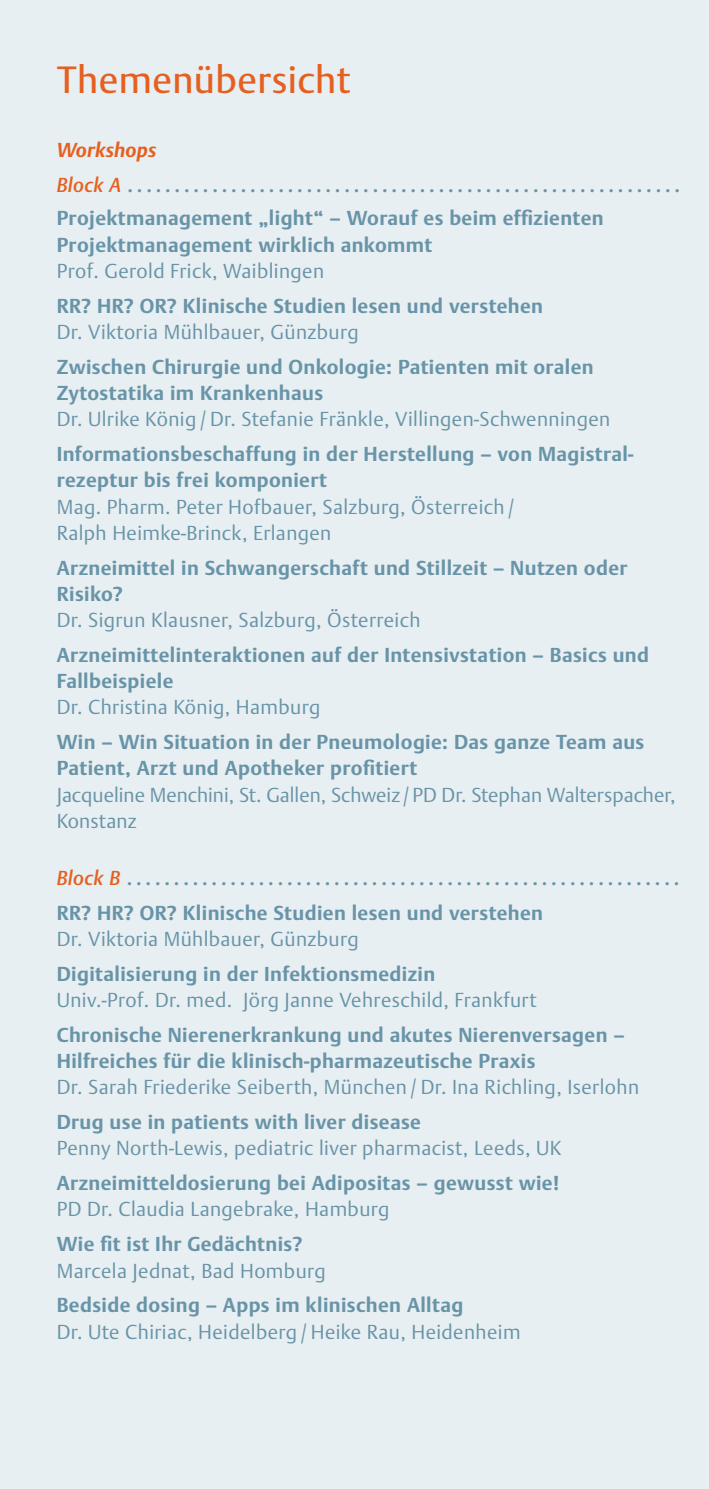
<style>
.page{position:relative;width:709px;height:1489px;background:#fff}
.page>*{position:absolute;margin:0;border:0;box-sizing:border-box;transform-origin:0 0}
.t1{font:37.5px "DTL Argo T";letter-spacing:.01em;color:#e56020}
.t2{font:22.5px "DTL Argo T";color:#6894a8}
.t3{font:700 20px/26.2px "DTL Argo T";letter-spacing:.02em;color:#6894a8}
.t4{font:300 20px/26.2px "DTL Argo T";letter-spacing:.02em;color:#6894a8}
.t5{font:300 20px/26.2px "DTL Argo T";color:#6894a8}
.t6{font:italic 700 20px "DTL Argo T";letter-spacing:.01em;color:#e56020}
.s1{font-weight:500;font-style:italic;font-size:20px;color:#e56020}
</style>
<div class="page">
<div style="left:0;top:0;width:709px;height:1488px;background:#e8eff2"></div>
<h1 class="t1" style="left:57px;top:57px;width:295px">Themenübersicht</h1>
<p class="t6" style="left:57px;top:138px;width:101px">Workshops</p>
<p class="t2" style="left:57px;top:171px;width:625px"><span class="s1">Block A</span> ...........................................................</p>
<p class="t3" style="left:57px;top:205px;width:548px">Projektmanagement „light“ – Worauf es beim effizienten<br>Projektmanagement wirklich ankommt</p>
<p class="t4" style="left:57px;top:257px;width:269px">Prof. Gerold Frick, Waiblingen</p>
<p class="t3" style="left:57px;top:292px;width:488px">RR? HR? OR? Klinische Studien lesen und verstehen</p>
<p class="t4" style="left:57px;top:318px;width:303px">Dr. Viktoria Mühlbauer, Günzburg</p>
<p class="t3" style="left:57px;top:353px;width:538px">Zwischen Chirurgie und Onkologie: Patienten mit oralen<br>Zytostatika im Krankenhaus</p>
<p class="t4" style="left:57px;top:406px;width:555px">Dr. Ulrike König /Dr. Stefanie Fränkle, Villingen-Schwenningen</p>
<p class="t3" style="left:57px;top:440px;width:578px">Informationsbeschaffung in der Herstellung – von Magistral&shy;rezeptur bis frei komponiert</p>
<p class="t4" style="left:57px;top:493px;width:460px">Mag. Pharm. Peter Hofbauer, Salzburg, Österreich /<br>Ralph Heimke-Brinck, Erlangen</p>
<p class="t3" style="left:57px;top:554px;width:572px">Arzneimittel in Schwangerschaft und Stillzeit – Nutzen oder<br>Risiko?</p>
<p class="t4" style="left:57px;top:606px;width:365px">Dr. Sigrun Klausner, Salzburg, Österreich</p>
<p class="t3" style="left:57px;top:641px;width:594px">Arzneimittelinteraktionen auf der Intensivstation – Basics und<br>Fallbeispiele</p>
<p class="t4" style="left:57px;top:694px;width:265px">Dr. Christina König, Hamburg</p>
<p class="t3" style="left:57px;top:728px;width:589px">Win – Win Situation in der Pneumologie: Das ganze Team aus<br>Patient, Arzt und Apotheker profitiert</p>
<p class="t5" style="left:57px;top:781px;width:620px">Jacqueline Menchini, St. Gallen, Schweiz /PD Dr. Stephan Walterspacher,<br>Konstanz</p>
<p class="t2" style="left:57px;top:863px;width:624px"><span class="s1">Block B</span> ...........................................................</p>
<p class="t3" style="left:57px;top:899px;width:488px">RR? HR? OR? Klinische Studien lesen und verstehen</p>
<p class="t4" style="left:57px;top:925px;width:303px">Dr. Viktoria Mühlbauer, Günzburg</p>
<p class="t3" style="left:57px;top:960px;width:380px">Digitalisierung in der Infektionsmedizin</p>
<p class="t4" style="left:57px;top:986px;width:481px">Univ.-Prof. Dr. med. Jörg Janne Vehreschild, Frankfurt</p>
<p class="t3" style="left:57px;top:1021px;width:569px">Chronische Nierenerkrankung und akutes Nierenversagen –<br>Hilfreiches für die klinisch-pharmazeutische Praxis</p>
<p class="t4" style="left:57px;top:1073px;width:584px">Dr. Sarah Friederike Seiberth, München /Dr. Ina Richling, Iserlohn</p>
<p class="t3" style="left:57px;top:1108px;width:366px">Drug use in patients with liver disease</p>
<p class="t4" style="left:57px;top:1134px;width:506px">Penny North-Lewis, pediatric liver pharmacist, Leeds, UK</p>
<p class="t3" style="left:57px;top:1169px;width:504px">Arzneimitteldosierung bei Adipositas – gewusst wie!</p>
<p class="t4" style="left:57px;top:1195px;width:334px">PD Dr. Claudia Langebrake, Hamburg</p>
<p class="t3" style="left:57px;top:1230px;width:247px">Wie fit ist Ihr Gedächtnis?</p>
<p class="t4" style="left:57px;top:1256px;width:270px">Marcela Jednat, Bad Homburg</p>
<p class="t3" style="left:57px;top:1291px;width:408px">Bedside dosing – Apps im klinischen Alltag</p>
<p class="t4" style="left:57px;top:1317px;width:465px">Dr. Ute Chiriac, Heidelberg /Heike Rau, Heidenheim</p>
</div>
